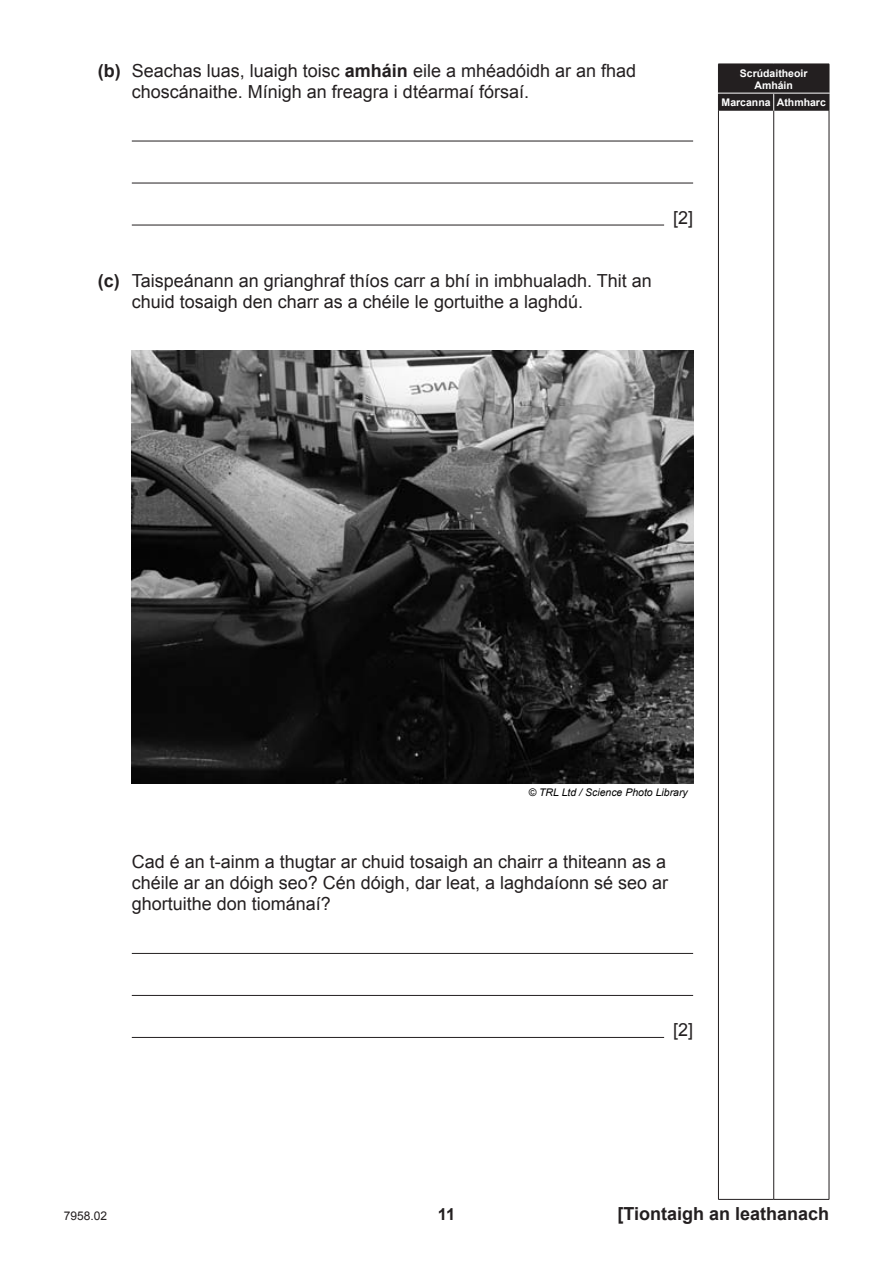
<style>
.page{position:relative;width:893px;height:1263px;background:#fff}
.page>*{position:absolute;margin:0;border:0;box-sizing:border-box;transform-origin:0 0}
.t1{font:18px/21px "Arial";color:#231f20}
.t2{font:700 18px "Arial";color:#231f20}
.t3{font:700 16.5px "Arial";color:#231f20}
.t4{font:12px "Arial";color:#231f20}
.t5{font:700 10.5px/12px "Arial";color:#fff;text-align:center}
.t6{font:italic 10.5px "Arial";color:#000}
.s1{font-weight:700}
</style>
<div class="page">
<div style="left:718px;top:64px;width:112px;height:47px;background:#231f20"></div>
<hr style="left:718px;top:111px;width:1px;height:1088px;background:#231f20">
<hr style="left:718px;top:1199px;width:56px;height:1px;background:#231f20">
<hr style="left:773px;top:111px;width:1px;height:1088px;background:#231f20">
<hr style="left:829px;top:111px;width:1px;height:1088px;background:#231f20">
<hr style="left:774px;top:1199px;width:55px;height:1px;background:#231f20">
<hr style="left:718px;top:93px;width:112px;height:1px;background:#fff">
<hr style="left:132px;top:141px;width:561px;height:1px;background:#231f20">
<hr style="left:132px;top:183px;width:561px;height:1px;background:#231f20">
<hr style="left:132px;top:225px;width:532px;height:1px;background:#231f20">
<hr style="left:132px;top:953px;width:561px;height:1px;background:#231f20">
<hr style="left:132px;top:995px;width:561px;height:1px;background:#231f20">
<hr style="left:132px;top:1037px;width:532px;height:1px;background:#231f20">
<img style="left:131px;top:350px;width:562px;height:434px">
<p class="t1" style="left:132px;top:60px;width:506px;text-indent:-34px"><span class="s1">(b)</span> Seachas luas, luaigh toisc <span class="s1">amháin</span> eile a mhéadóidh ar an fhad choscánaithe. Mínigh an freagra i dtéarmaí fórsaí.</p>
<p class="t5" style="left:740px;top:67px;width:69px">Scrúdaitheoir<br>Amháin</p>
<p class="t5" style="left:722px;top:97px;width:106px">Marcanna Athmharc</p>
<p class="t1" style="left:132px;top:270px;width:522px;text-indent:-34px"><span class="s1">(c)</span> Taispeánann an grianghraf thíos carr a bhí in imbhualadh. Thit an chuid tosaigh den charr as a chéile le gortuithe a laghdú.</p>
<p class="t1" style="left:673px;top:207px;width:22px">[2]</p>
<p class="t6" style="left:528px;top:786px;width:161px">© TRL Ltd / Science Photo Library</p>
<p class="t1" style="left:132px;top:852px;width:538px;text-align:justify">Cad é an t-ainm a thugtar ar chuid tosaigh an chairr a thiteann as a chéile ar an dóigh seo? Cén dóigh, dar leat, a laghdaíonn sé seo ar ghortuithe don tiománaí?</p>
<p class="t1" style="left:673px;top:1020px;width:22px">[2]</p>
<p class="t4" style="left:64px;top:1208px;width:45px">7958.02</p>
<p class="t3" style="left:438px;top:1203px;width:19px">11</p>
<p class="t2" style="left:617px;top:1201px;width:213px">[Tiontaigh an leathanach</p>
</div>
